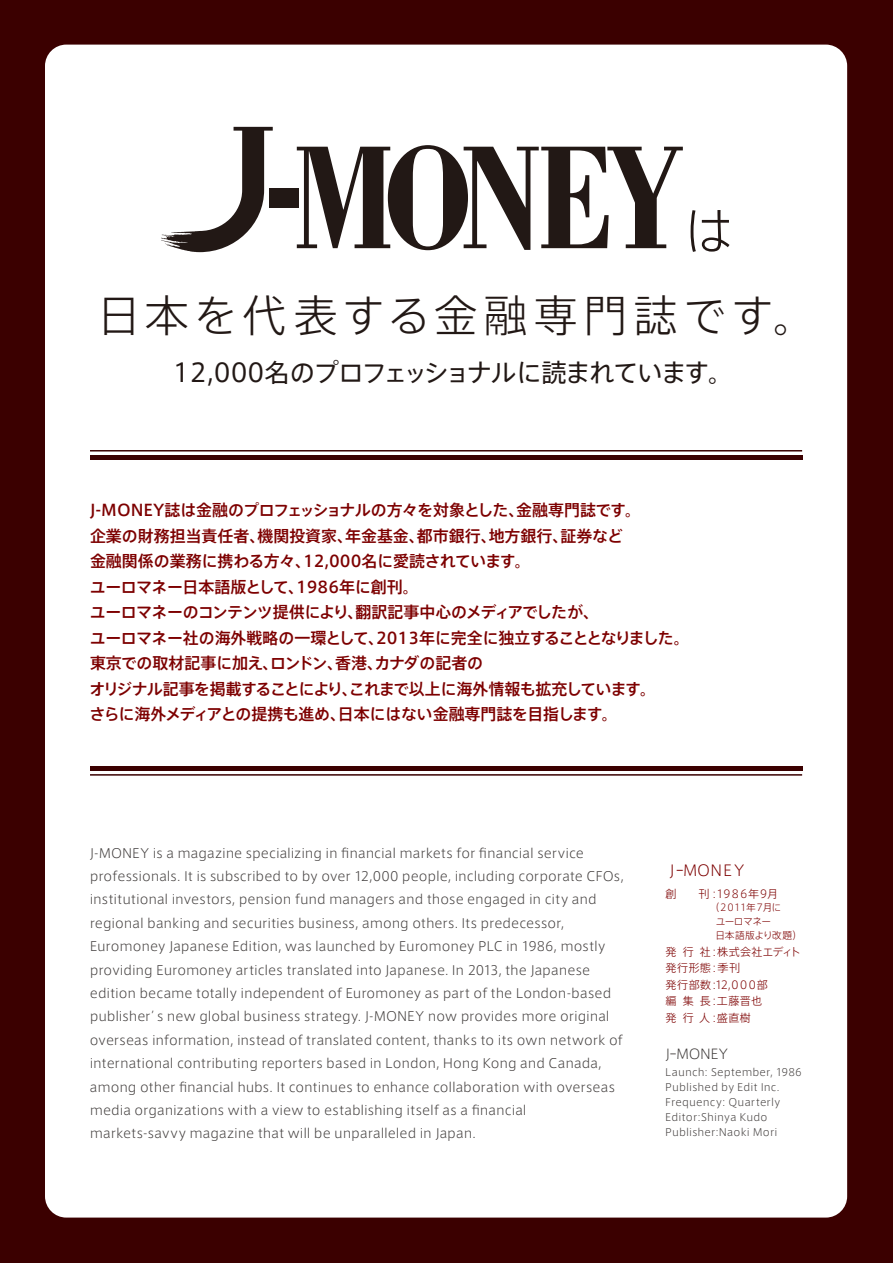
<style>
.page{position:relative;width:893px;height:1263px;background:#3b0000}
.page>*{position:absolute;margin:0;border:0;box-sizing:border-box;transform-origin:0 0}
.t1{font:300 50.25px "Axis Std";color:#221815}
.t2{font:300 43.95px "Axis Std";letter-spacing:.13em;color:#221815}
.t3{font:25.35px "Axis Std";letter-spacing:-.045em;color:#221815}
.t4{font:500 15.9px/25.5px "Axis Std";letter-spacing:-.01em;color:#7d0000}
.t5{font:300 15px "Axis Std";letter-spacing:-.19em;color:#7d0000}
.t6{font:300 13.5px "Axis Std";letter-spacing:-.025em;color:#3e3a39}
.t7{font:300 12.75px/23.4px "Axis Std";color:#3e3a39}
.t8{font:300 11.1px/16.6px "Axis Std";letter-spacing:.025em;color:#7d0000}
.t9{font:300 11.1px "Axis Std";letter-spacing:-.205em;color:#7d0000}
.t10{font:300 10.2px/15px "Axis Std";letter-spacing:.015em;color:#3e3a39}
.t11{font:300 9.75px/13.8px "Axis Std";letter-spacing:-.075em;color:#7d0000}
</style>
<div class="page">
<div style="left:45px;top:45px;width:802px;height:1172px;background:#fff;border-radius:21px"></div>
<hr style="left:90px;top:455px;width:712px;height:4px;background:#3b0000">
<hr style="left:90px;top:450px;width:712px;height:1px;background:#3b0000">
<div style="left:90px;top:766px;width:712px;height:5px;background:#3b0000"></div>
<hr style="left:90px;top:774px;width:712px;height:2px;background:#3b0000">
<svg style="left:297px;top:145px;width:386px;height:105px"></svg>
<svg style="left:161px;top:127px;width:112px;height:125px"></svg>
<div style="left:269px;top:188px;width:30px;height:20px;background:#221815"></div>
<h1 class="t1" style="left:683px;top:194px;width:52px">は</h1>
<h2 class="t2" style="left:97px;top:283px;width:721px">日本を代表する金融専門誌です。</h2>
<h3 class="t3" style="left:173px;top:353px;width:562px">12,000名のプロフェッショナルに読まれています。</h3>
<p class="t4" style="left:89px;top:496px;width:602px">J-MONEY誌は金融のプロフェッショナルの方々を対象とした、金融専門誌です。<br>企業の財務担当責任者、機関投資家、年金基金、都市銀行、地方銀行、証券など<br>金融関係の業務に携わる方々、12,000名に愛読されています。<br>ユーロマネー日本語版として、1986年に創刊。<br>ユーロマネーのコンテンツ提供により、翻訳記事中心のメディアでしたが、<br>ユーロマネー社の海外戦略の一環として、2013年に完全に独立することとなりました。東京での取材記事に加え、ロンドン、香港、カナダの記者の<br>オリジナル記事を掲載することにより、これまで以上に海外情報も拡充しています。<br>さらに海外メディアとの提携も進め、日本にはない金融専門誌を目指します。</p>
<p class="t7" style="left:90px;top:840px;width:536px">J-MONEY is a magazine specializing in financial markets for financial service professionals. It is subscribed to by over 12,000 people, including corporate CFOs, institutional investors, pension fund managers and those engaged in city and regional banking and securities business, among others. Its predecessor, Euromoney Japanese Edition, was launched by Euromoney PLC in 1986, mostly providing Euromoney articles translated into Japanese. In 2013, the Japanese edition became totally independent of Euromoney as part of the London-based publisher’s new global business strategy. J-MONEY now provides more original overseas information, instead of translated content, thanks to its own network of international contributing reporters based in London, Hong Kong and Canada, among other financial hubs. It continues to enhance collaboration with overseas media organizations with a view to establishing itself as a financial markets-savvy magazine that will be unparalleled in Japan.</p>
<p class="t5" style="left:665px;top:859px;width:84px">ＪーＭＯＮＥＹ</p>
<p class="t9" style="left:666px;top:885px;width:114px">創　　刊：１９８６年９月</p>
<p class="t11" style="left:715px;top:900px;width:88px;text-indent:-6px">（２０１１年７月に<br>ユーロマネー<br>日本語版より改題）</p>
<p class="t8" style="left:666px;top:942px;width:137px">発行社：株式会社エディト発行形態：季刊<br>発行部数：12,０００部<br>編集長：工藤晋也<br>発行人：盛直樹</p>
<p class="t6" style="left:666px;top:1043px;width:64px">JーMONEY</p>
<p class="t10" style="left:665px;top:1064px;width:138px">Launch: September, 1986<br>Published by Edit Inc.<br>Frequency: Quarterly<br>Editor:Shinya Kudo<br>Publisher:Naoki Mori</p>
</div>
